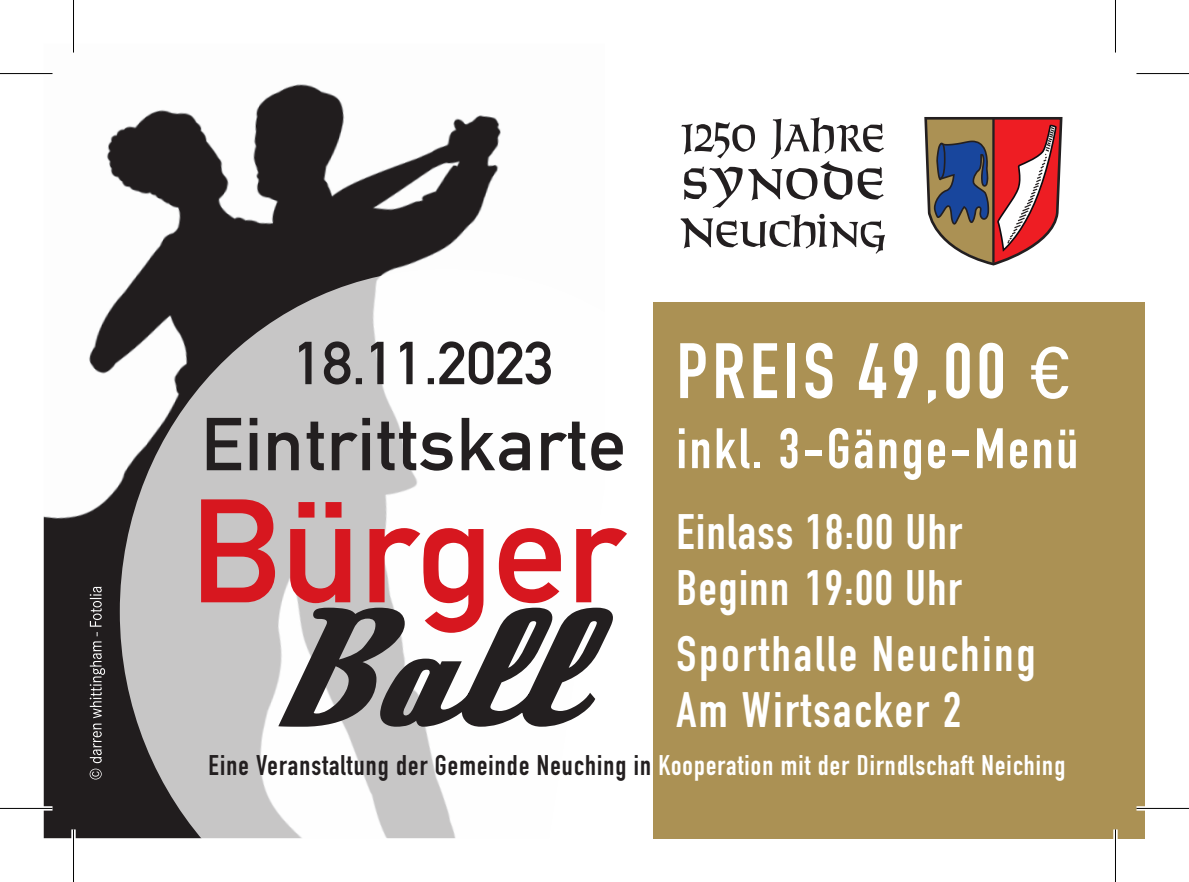
<style>
.page{position:relative;width:1189px;height:882px;background:#fff}
.page>*{position:absolute;margin:0;border:0;box-sizing:border-box;transform-origin:0 0}
.t1{font:700 77px "DIN Condensed";letter-spacing:.06em;color:#fff}
.t2{font:700 56px "DIN Condensed";letter-spacing:.05em;color:#fff}
.t3{font:700 49px/56px "DIN Condensed";letter-spacing:.05em;color:#fff}
.t4{font:700 49px/56px "DIN Condensed";letter-spacing:.03em;color:#fff}
.t5{font:700 28px "DIN Condensed";letter-spacing:.04em;color:#231f20}
.s1{font-family:"Acumin Variable Concept";font-weight:400}
.s2{color:#fff}
</style>
<div class="page">
<img style="left:44px;top:73px;width:457px;height:764px">
<svg style="left:120px;top:269px;width:493px;height:568px"></svg>
<div style="left:653px;top:302px;width:492px;height:535px;background:#ab9154"></div>
<svg style="left:90px;top:586px;width:15px;height:193px;background:#4b4748"></svg>
<svg style="left:299px;top:341px;width:252px;height:43px"></svg>
<svg style="left:201px;top:499px;width:426px;height:133px"></svg>
<svg style="left:278px;top:607px;width:335px;height:119px"></svg>
<svg style="left:207px;top:417px;width:416px;height:53px"></svg>
<svg style="left:924px;top:117px;width:138px;height:148px"></svg>
<svg style="left:680px;top:214px;width:205px;height:39px"></svg>
<svg style="left:681px;top:117px;width:203px;height:91px"></svg>
<div style="left:0;top:71px;width:52px;height:5px;background:#f6f6f6"></div>
<div style="left:1136px;top:71px;width:53px;height:5px;background:#f6f6f6"></div>
<svg style="left:0;top:805px;width:52px;height:5px"></svg>
<svg style="left:1136px;top:806px;width:53px;height:4px"></svg>
<div style="left:71px;top:829px;width:5px;height:52px;background:#fff"></div>
<hr style="left:1113px;top:829px;width:4px;height:52px;background:#fff">
<hr style="left:0;top:73px;width:52px;height:1px;background:#000">
<hr style="left:1136px;top:73px;width:53px;height:1px;background:#000">
<hr style="left:0;top:807px;width:52px;height:1px;background:#000">
<hr style="left:1136px;top:807px;width:53px;height:1px;background:#000">
<hr style="left:73px;top:0;width:1px;height:53px;background:#000">
<hr style="left:73px;top:829px;width:1px;height:52px;background:#000">
<hr style="left:1115px;top:0;width:1px;height:53px;background:#000">
<hr style="left:1115px;top:829px;width:1px;height:52px;background:#000">
<h1 class="t1" style="left:676px;top:319px;width:396px">PREIS 49,00 <span class="s1">€</span></h1>
<h2 class="t2" style="left:676px;top:410px;width:403px">inkl. 3-Gänge-Menü</h2>
<h3 class="t4" style="left:676px;top:503px;width:287px">Einlass 18:00 Uhr<br>Beginn 19:00 Uhr</h3>
<h3 class="t3" style="left:676px;top:625px;width:361px">Sporthalle Neuching<br>Am Wirtsacker 2</h3>
<p class="t5" style="left:208px;top:746px;width:858px">Eine Veranstaltung der Gemeinde Neuching in <span class="s2">Kooperation mit der Dirndlschaft Neiching</span></p>
</div>
